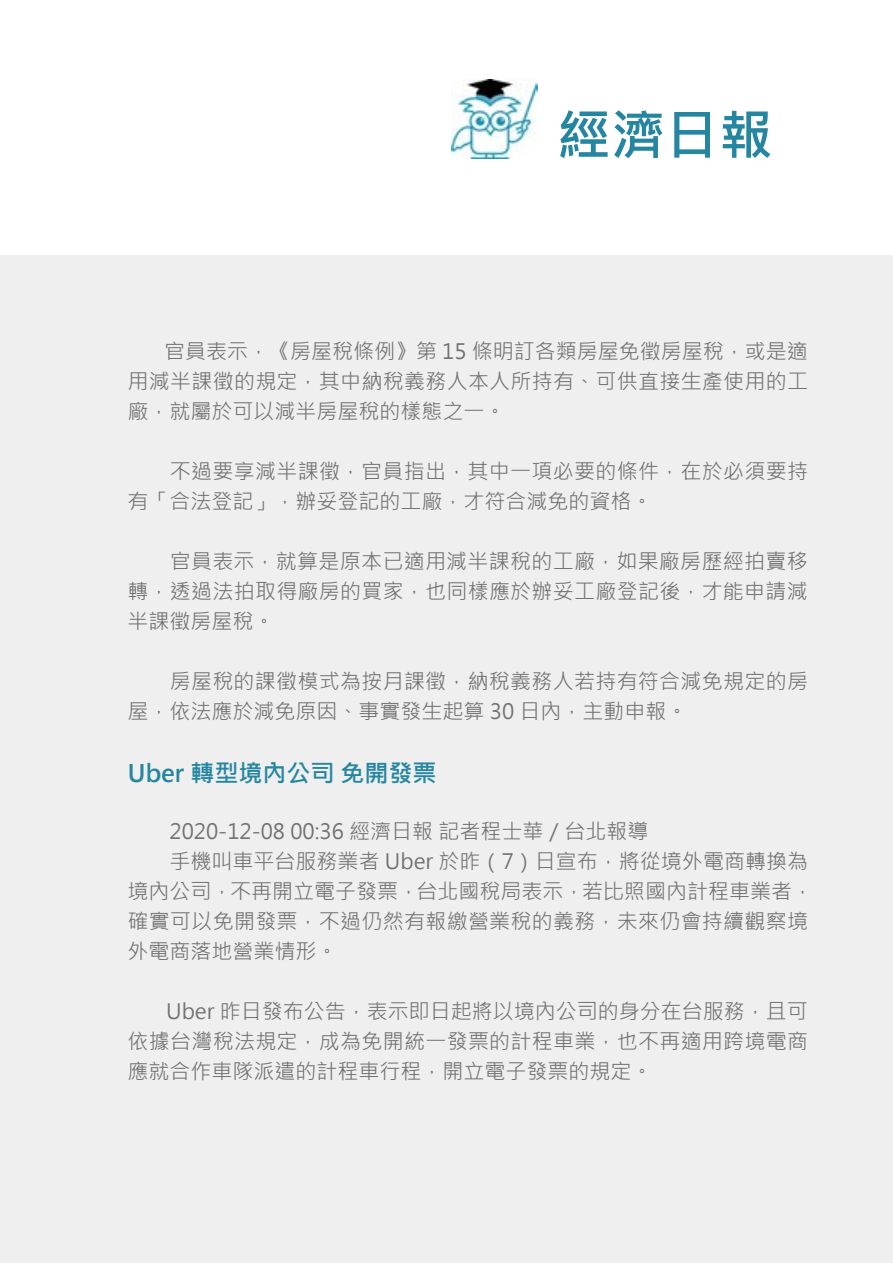
<style>
.page{position:relative;width:893px;height:1263px;background:#fff}
.page>*{position:absolute;margin:0;border:0;box-sizing:border-box;transform-origin:0 0}
.t1{font:700 54px "Microsoft Jheng Hei";color:#2486a0}
.t2{font:700 24px "Microsoft Jheng Hei";color:#2486a0}
.t3{font:21px/30px "Microsoft Jheng Hei";letter-spacing:.015em;color:#727171;text-align:justify}
</style>
<div class="page">
<div style="left:0;top:256px;width:893px;height:1007px;background:#efefef"></div>
<img style="left:451px;top:79px;width:87px;height:79px">
<h1 class="t1" style="left:557px;top:101px;width:217px">經濟日報</h1>
<p class="t3" style="left:128px;top:336px;width:682px;text-indent:36px">官員表示，《房屋稅條例》第 15 條明訂各類房屋免徵房屋稅，或是適用減半課徵的規定，其中納稅義務人本人所持有、可供直接生產使用的工廠，就屬於可以減半房屋稅的樣態之一。</p>
<p class="t3" style="left:128px;top:456px;width:682px;text-indent:42px">不過要享減半課徵，官員指出，其中一項必要的條件，在於必須要持有「合法登記」，辦妥登記的工廠，才符合減免的資格。</p>
<p class="t3" style="left:128px;top:546px;width:682px;text-indent:42px">官員表示，就算是原本已適用減半課稅的工廠，如果廠房歷經拍賣移轉，透過法拍取得廠房的買家，也同樣應於辦妥工廠登記後，才能申請減半課徵房屋稅。</p>
<p class="t3" style="left:128px;top:666px;width:682px;text-indent:42px">房屋稅的課徵模式為按月課徵，納稅義務人若持有符合減免規定的房屋，依法應於減免原因、事實發生起算 30 日內，主動申報。</p>
<p class="t2" style="left:128px;top:758px;width:310px">Uber 轉型境內公司 免開發票</p>
<p class="t3" style="left:170px;top:816px;width:480px">2020-12-08 00:36 經濟日報 記者程士華／台北報導</p>
<p class="t3" style="left:169px;top:846px;width:640px">手機叫車平台服務業者 Uber 於昨（7）日宣布，將從境外電商轉換為</p>
<p class="t3" style="left:128px;top:876px;width:687px">境內公司，不再開立電子發票，台北國稅局表示，若比照國內計程車業者，</p>
<p class="t3" style="left:128px;top:906px;width:682px">確實可以免開發票，不過仍然有報繳營業稅的義務，未來仍會持續觀察境</p>
<p class="t3" style="left:128px;top:936px;width:211px">外電商落地營業情形。</p>
<p class="t3" style="left:128px;top:996px;width:682px;text-indent:39px">Uber 昨日發布公告，表示即日起將以境內公司的身分在台服務，且可依據台灣稅法規定，成為免開統一發票的計程車業，也不再適用跨境電商應就合作車隊派遣的計程車行程，開立電子發票的規定。</p>
</div>
